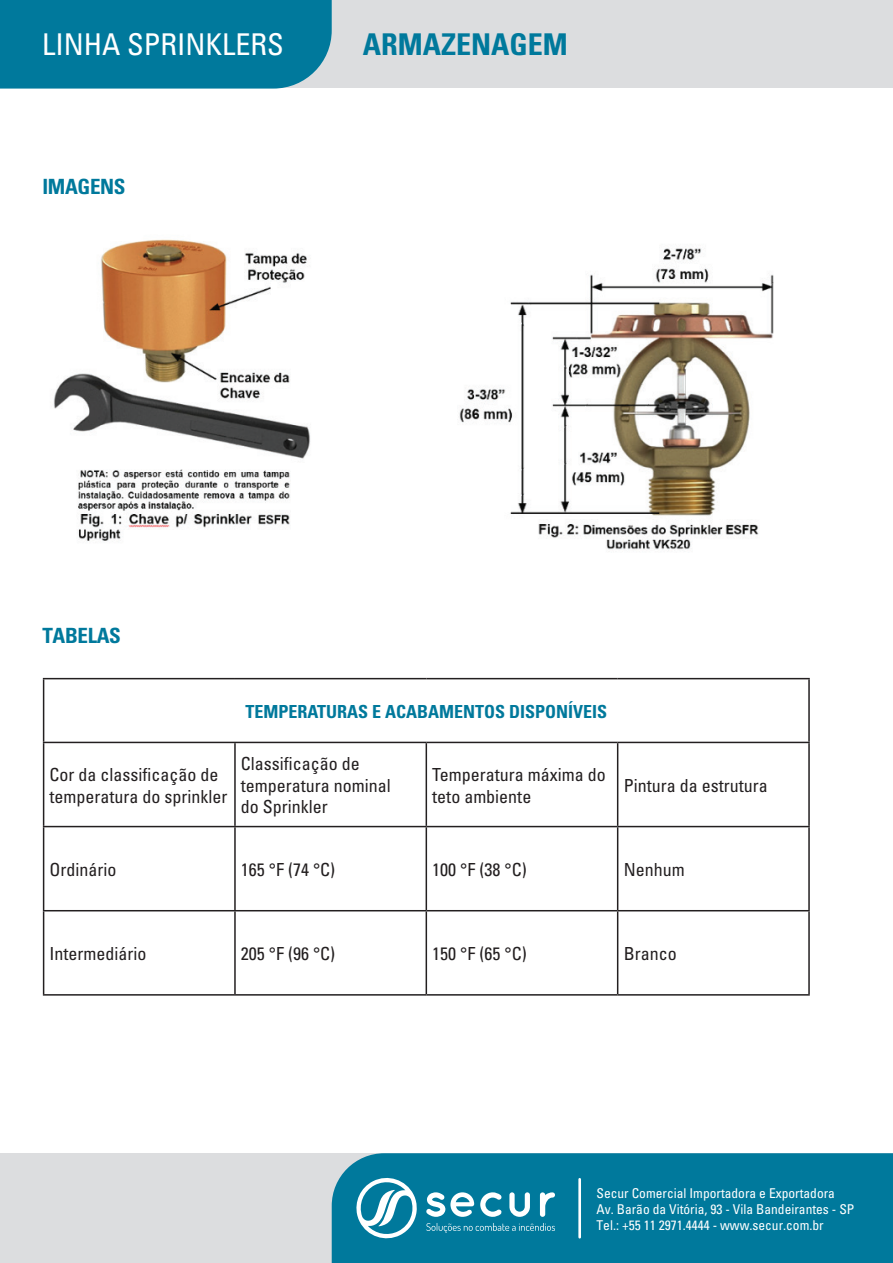
<style>
.page{position:relative;width:893px;height:1263px;background:#fff}
.page>*{position:absolute;margin:0;border:0;box-sizing:border-box;transform-origin:0 0}
.t1{font:condensed 30px "Univers";color:#fff}
.t2{font:700 condensed 30px "Univers";color:#00799c}
.t3{font:700 condensed 21px "Univers";letter-spacing:-.015em;color:#00799c}
.t4{font:condensed 18px/21.6px "Univers";color:#231f20}
.t5{font:700 condensed 18px "Univers";color:#00799c}
.t6{font:condensed 13.5px/16.2px "Univers";color:#fff}
</style>
<div class="page">
<div style="left:0;top:1153px;width:893px;height:110px;background:#dcdddf"></div>
<div style="left:332px;top:1153px;width:561px;height:110px;background:#00799c"></div>
<svg style="left:354px;top:1174px;width:63px;height:68px;background:#4ea2ba"></svg>
<svg style="left:426px;top:1192px;width:129px;height:25px;background:#67afc4"></svg>
<svg style="left:426px;top:1223px;width:129px;height:10px"></svg>
<hr style="left:578px;top:1179px;width:3px;height:58px;background:#fff">
<div style="left:0;top:0;width:893px;height:88px;background:#dcdddf"></div>
<div style="left:0;top:0;width:332px;height:89px;background:#00799c"></div>
<img style="left:53px;top:239px;width:257px;height:302px">
<img style="left:459px;top:248px;width:315px;height:303px">
<hr style="left:43px;top:678px;width:192px;height:1px;background:#231f20">
<hr style="left:43px;top:679px;width:1px;height:63px;background:#231f20">
<hr style="left:235px;top:678px;width:191px;height:1px;background:#231f20">
<hr style="left:426px;top:678px;width:192px;height:1px;background:#231f20">
<hr style="left:618px;top:678px;width:192px;height:1px;background:#231f20">
<hr style="left:808px;top:679px;width:2px;height:63px;background:#231f20">
<hr style="left:43px;top:742px;width:192px;height:1px;background:#231f20">
<hr style="left:43px;top:743px;width:1px;height:83px;background:#231f20">
<hr style="left:235px;top:742px;width:191px;height:1px;background:#231f20">
<hr style="left:234px;top:743px;width:2px;height:83px;background:#231f20">
<hr style="left:426px;top:742px;width:192px;height:1px;background:#231f20">
<hr style="left:426px;top:743px;width:1px;height:83px;background:#231f20">
<hr style="left:618px;top:742px;width:192px;height:1px;background:#231f20">
<hr style="left:617px;top:743px;width:1px;height:83px;background:#231f20">
<hr style="left:808px;top:743px;width:2px;height:83px;background:#231f20">
<hr style="left:43px;top:826px;width:192px;height:1px;background:#231f20">
<hr style="left:43px;top:827px;width:1px;height:83px;background:#231f20">
<hr style="left:235px;top:826px;width:191px;height:1px;background:#231f20">
<hr style="left:234px;top:827px;width:2px;height:83px;background:#231f20">
<hr style="left:426px;top:826px;width:192px;height:1px;background:#231f20">
<hr style="left:426px;top:827px;width:1px;height:83px;background:#231f20">
<hr style="left:618px;top:826px;width:192px;height:1px;background:#231f20">
<hr style="left:617px;top:827px;width:1px;height:83px;background:#231f20">
<hr style="left:808px;top:827px;width:2px;height:83px;background:#231f20">
<hr style="left:43px;top:910px;width:192px;height:1px;background:#231f20">
<hr style="left:43px;top:911px;width:1px;height:83px;background:#231f20">
<hr style="left:235px;top:910px;width:191px;height:1px;background:#231f20">
<hr style="left:234px;top:911px;width:2px;height:83px;background:#231f20">
<hr style="left:426px;top:910px;width:192px;height:1px;background:#231f20">
<hr style="left:426px;top:911px;width:1px;height:83px;background:#231f20">
<hr style="left:618px;top:910px;width:192px;height:1px;background:#231f20">
<hr style="left:617px;top:911px;width:1px;height:83px;background:#231f20">
<hr style="left:808px;top:911px;width:2px;height:83px;background:#231f20">
<hr style="left:43px;top:994px;width:192px;height:1px;background:#231f20">
<hr style="left:235px;top:994px;width:191px;height:1px;background:#231f20">
<hr style="left:426px;top:994px;width:192px;height:1px;background:#231f20">
<hr style="left:618px;top:994px;width:192px;height:1px;background:#231f20">
<h1 class="t1" style="left:42px;top:26px;width:243px">LINHA SPRINKLERS</h1>
<h1 class="t2" style="left:363px;top:26px;width:206px">ARMAZENAGEM</h1>
<p class="t3" style="left:42px;top:173px;width:85px">IMAGENS</p>
<p class="t3" style="left:42px;top:622px;width:80px">TABELAS</p>
<p class="t5" style="left:245px;top:700px;width:363px">TEMPERATURAS E ACABAMENTOS DISPONÍVEIS</p>
<p class="t4" style="left:50px;top:763px;width:179px">Cor da classificação de temperatura do sprinkler</p>
<p class="t4" style="left:241px;top:752px;width:151px">Classificação de temperatura nominal do Sprinkler</p>
<p class="t4" style="left:432px;top:763px;width:175px">Temperatura máxima do teto ambiente</p>
<p class="t4" style="left:624px;top:774px;width:145px">Pintura da estrutura</p>
<p class="t4" style="left:50px;top:858px;width:68px">Ordinário</p>
<p class="t4" style="left:241px;top:858px;width:96px">165 °F (74 °C)</p>
<p class="t4" style="left:432px;top:858px;width:96px">100 °F (38 °C)</p>
<p class="t4" style="left:624px;top:858px;width:63px">Nenhum</p>
<p class="t4" style="left:50px;top:942px;width:98px">Intermediário</p>
<p class="t4" style="left:241px;top:942px;width:96px">205 °F (96 °C)</p>
<p class="t4" style="left:432px;top:942px;width:96px">150 °F (65 °C)</p>
<p class="t4" style="left:624px;top:942px;width:54px">Branco</p>
<p class="t6" style="left:596px;top:1184px;width:259px">Secur Comercial Importadora e Exportadora<br>Av. Barão da Vitória, 93 - Vila Bandeirantes - SP<br>Tel.: +55 11 2971.4444 - www.secur.com.br</p>
</div>
